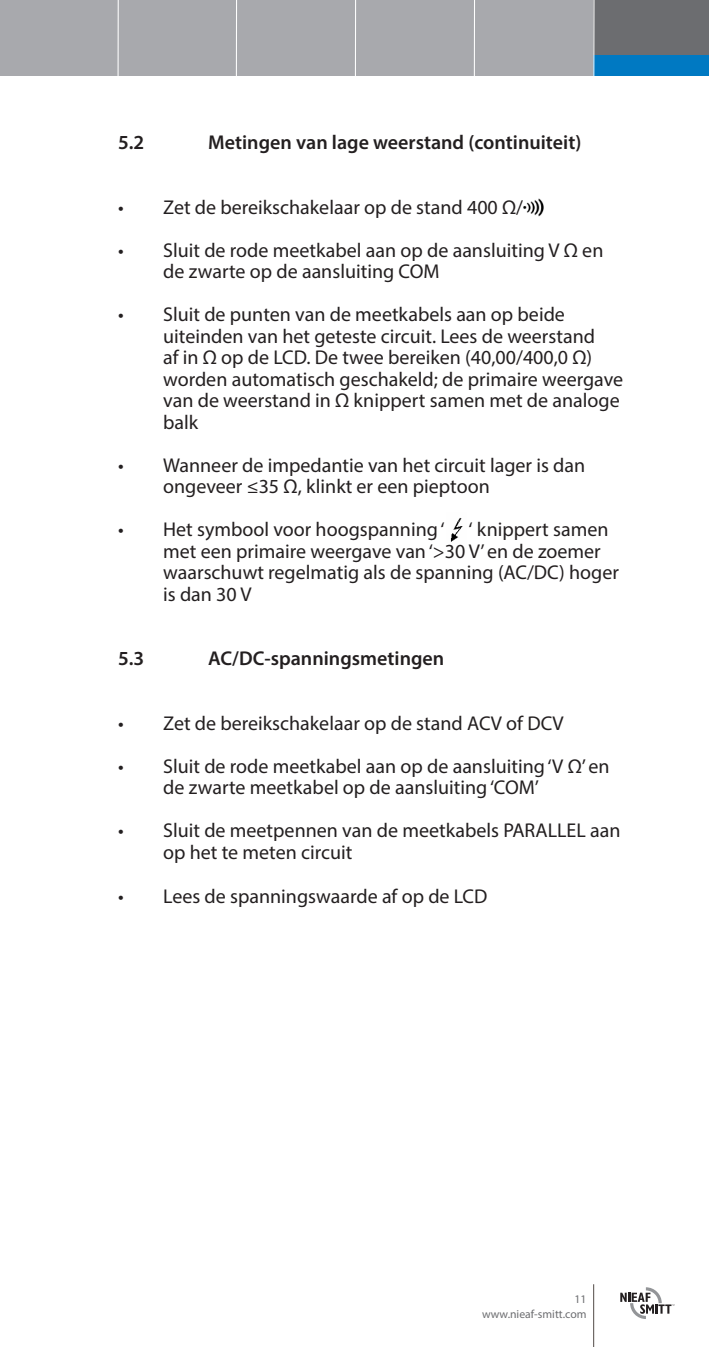
<style>
.page{position:relative;width:709px;height:1347px;background:#fff}
.page>*{position:absolute;margin:0;border:0;box-sizing:border-box;transform-origin:0 0}
.t1{font:20px/21.5px "Myriad Pro";color:#231f20}
.Tekst{font:600 20px "Myriad Pro";color:#231f20}
.t2{font:11.75px/15px "Myriad Pro";color:#6c6d70;text-align:right}
</style>
<div class="page">
<div style="left:0;top:0;width:709px;height:76px;background:#a8a9ad"></div>
<div style="left:593px;top:0;width:116px;height:67px;background:#6c6d70"></div>
<div style="left:593px;top:55px;width:116px;height:20px;background:#0079c2"></div>
<hr style="left:117px;top:0;width:2px;height:78px;background:#fff">
<hr style="left:236px;top:0;width:1px;height:77px;background:#fff">
<hr style="left:355px;top:0;width:1px;height:78px;background:#fff">
<hr style="left:474px;top:0;width:1px;height:77px;background:#fff">
<hr style="left:593px;top:0;width:1px;height:77px;background:#fff">
<hr style="left:593px;top:1284px;width:1px;height:62px;background:#524a47">
<svg style="left:620px;top:1287px;width:54px;height:32px"></svg>
<img style="left:450px;top:518px;width:13px;height:24px">
<img style="left:524px;top:198px;width:20px;height:19px">
<p class="Tekst" style="left:118px;top:129px;width:28px">5.2</p>
<p class="Tekst" style="left:208px;top:129px;width:374px">Metingen van lage weerstand (continuiteit)</p>
<p class="t1" style="left:118px;top:196px;width:406px">• Zet de bereikschakelaar op de stand 400 Ω/</p>
<p class="t1" style="left:163px;top:239px;width:442px;text-indent:-45px">• Sluit de rode meetkabel aan op de aansluiting V Ω en de zwarte op de aansluiting COM</p>
<p class="t1" style="left:163px;top:303px;width:461px;text-indent:-45px">• Sluit de punten van de meetkabels aan op beide uiteinden van het geteste circuit. Lees de weerstand<br>af in Ω op de LCD. De twee bereiken (40,00/400,0 Ω) worden automatisch geschakeld; de primaire weergave van de weerstand in Ω knippert samen met de analoge balk</p>
<p class="t1" style="left:163px;top:454px;width:423px;text-indent:-45px">• Wanneer de impedantie van het circuit lager is dan ongeveer ≤35 Ω, klinkt er een pieptoon</p>
<p class="t1" style="left:163px;top:518px;width:457px;text-indent:-45px">• Het symbool voor hoogspanning ‘ ‘ knippert samen met een primaire weergave van ‘&gt;30 V’ en de zoemer waarschuwt regelmatig als de spanning (AC/DC) hoger is dan 30 V</p>
<p class="Tekst" style="left:118px;top:645px;width:28px">5.3</p>
<p class="Tekst" style="left:208px;top:645px;width:238px">AC/DC-spanningsmetingen</p>
<p class="t1" style="left:118px;top:712px;width:447px">• Zet de bereikschakelaar op de stand ACV of DCV</p>
<p class="t1" style="left:163px;top:755px;width:448px;text-indent:-45px">• Sluit de rode meetkabel aan op de aansluiting ‘V Ω’ en de zwarte meetkabel op de aansluiting ‘COM’</p>
<p class="t1" style="left:163px;top:819px;width:459px;text-indent:-45px">• Sluit de meetpennen van de meetkabels PARALLEL aan op het te meten circuit</p>
<p class="t1" style="left:118px;top:885px;width:371px">• Lees de spanningswaarde af op de LCD</p>
<p class="t2" style="left:482px;top:1291px;width:106px">11 www.nieaf-smitt.com</p>
</div>
